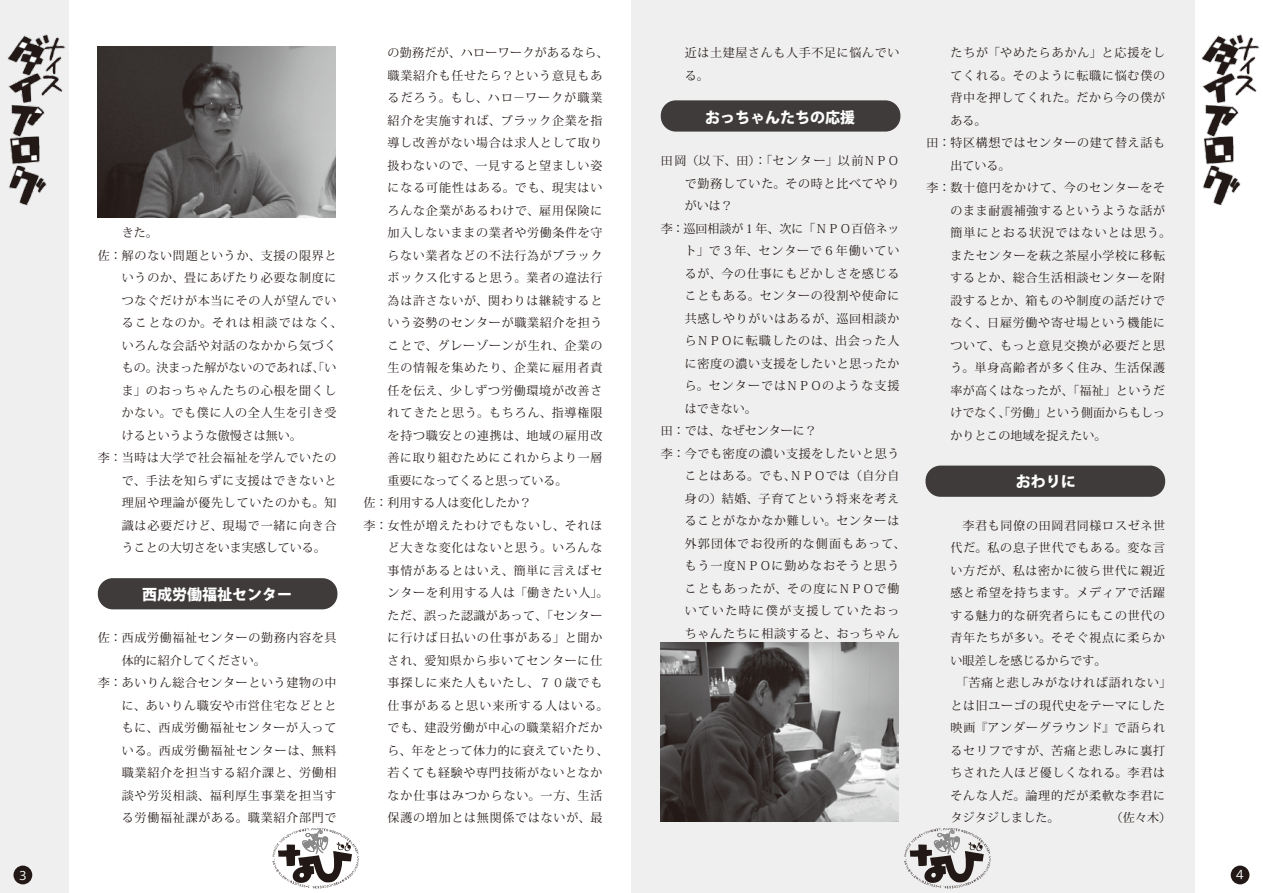
<style>
.page{position:relative;width:1263px;height:893px;background:#fff}
.page>*{position:absolute;margin:0;border:0;box-sizing:border-box;transform-origin:0 0}
.t1{font:800 15px "Koz Go Pro";color:#fff}
.t2{font:12px/22.5px "Koz Min Pro";letter-spacing:.065em;color:#221815}
.t3{font:12px "Koz Min Pro";color:#221815}
.t4{font:12px "Koz Min Pro";letter-spacing:.09em;color:#221815}
.t5{font:12px "Koz Min Pro";letter-spacing:.03em;color:#221815}
.t6{font:12px "Koz Min Pro";letter-spacing:.095em;color:#221815}
.t7{font:12px "Koz Min Pro";letter-spacing:.15em;color:#221815}
.t8{font:12px "Koz Min Pro";letter-spacing:.035em;color:#221815}
.t9{font:12px "Koz Min Pro";letter-spacing:.105em;color:#221815}
.t10{font:12px "Koz Min Pro";letter-spacing:.125em;color:#221815}
.t11{font:12px "Koz Min Pro";letter-spacing:.01em;color:#221815}
.t12{font:12px "Koz Go Pro";color:#fff}
</style>
<div class="page">
<div style="left:0;top:0;width:69px;height:893px;background:#efefef"></div>
<div style="left:631px;top:0;width:564px;height:893px;background:#efefef"></div>
<div style="left:14px;top:866px;width:18px;height:18px;background:#221815;border-radius:50%"></div>
<img style="left:7px;top:34px;width:59px;height:172px">
<svg style="left:272px;top:828px;width:87px;height:61px"></svg>
<div style="left:1231px;top:866px;width:18px;height:18px;background:#221815;border-radius:50%"></div>
<img style="left:1201px;top:34px;width:59px;height:172px">
<svg style="left:904px;top:828px;width:87px;height:61px"></svg>
<div style="left:925px;top:466px;width:240px;height:31px;background:#3f3b3a;border-radius:15px"></div>
<div style="left:661px;top:100px;width:239px;height:32px;background:#3f3b3a;border-radius:15px"></div>
<img style="left:98px;top:47px;width:237px;height:171px">
<img style="left:661px;top:643px;width:237px;height:178px">
<div style="left:98px;top:578px;width:239px;height:31px;background:#3f3b3a;border-radius:15px"></div>
<p class="t2" style="left:122px;top:221px;width:37px">きた。</p>
<p class="t2" style="left:98px;top:243px;width:240px">佐：解のない問題というか、支援の限界と</p>
<p class="t2" style="left:122px;top:266px;width:216px">いうのか、畳にあげたり必要な制度に</p>
<p class="t2" style="left:122px;top:288px;width:216px">つなぐだけが本当にその人が望んでい</p>
<p class="t9" style="left:122px;top:314px;width:222px">ることなのか。それは相談ではなく、</p>
<p class="t2" style="left:122px;top:333px;width:216px">いろんな会話や対話のなかから気づく</p>
<p class="t3" style="left:122px;top:359px;width:216px">もの。決まった解がないのであれば、「い</p>
<p class="t2" style="left:122px;top:378px;width:216px">ま」のおっちゃんたちの心根を聞くし</p>
<p class="t2" style="left:122px;top:401px;width:216px">かない。でも僕に人の全人生を引き受</p>
<p class="t3" style="left:122px;top:427px;width:181px">けるというような傲慢さは無い。</p>
<p class="t2" style="left:98px;top:446px;width:240px">李：当時は大学で社会福祉を学んでいたの</p>
<p class="t2" style="left:122px;top:468px;width:216px">で、手法を知らずに支援はできないと</p>
<p class="t2" style="left:122px;top:491px;width:216px">理屈や理論が優先していたのかも。知</p>
<p class="t2" style="left:122px;top:513px;width:216px">識は必要だけど、現場で一緒に向き合</p>
<p class="t3" style="left:122px;top:539px;width:205px">うことの大切さをいま実感している。</p>
<p class="t1" style="left:142px;top:584px;width:152px">西成労働福祉センター</p>
<p class="t2" style="left:98px;top:626px;width:240px">佐：西成労働福祉センターの勤務内容を具</p>
<p class="t3" style="left:122px;top:652px;width:145px">体的に紹介してください。</p>
<p class="t2" style="left:98px;top:671px;width:240px">李：あいりん総合センターという建物の中</p>
<p class="t2" style="left:122px;top:693px;width:216px">に、あいりん職安や市営住宅などとと</p>
<p class="t2" style="left:122px;top:716px;width:216px">もに、西成労働福祉センターが入って</p>
<p class="t2" style="left:122px;top:738px;width:216px">いる。西成労働福祉センターは、無料</p>
<p class="t2" style="left:122px;top:761px;width:216px">職業紹介を担当する紹介課と、労働相</p>
<p class="t2" style="left:122px;top:783px;width:216px">談や労災相談、福利厚生事業を担当す</p>
<p class="t2" style="left:122px;top:806px;width:216px">る労働福祉課がある。職業紹介部門で</p>
<p class="t5" style="left:388px;top:44px;width:222px">の勤務だが、ハローワークがあるなら、</p>
<p class="t2" style="left:388px;top:63px;width:216px">職業紹介も任せたら？という意見もあ</p>
<p class="t4" style="left:388px;top:89px;width:216px">るだろう。もし、ハロ－ワークが職業</p>
<p class="t2" style="left:388px;top:108px;width:216px">紹介を実施すれば、ブラック企業を指</p>
<p class="t2" style="left:388px;top:131px;width:216px">導し改善がない場合は求人として取り</p>
<p class="t2" style="left:388px;top:153px;width:216px">扱わないので、一見すると望ましい姿</p>
<p class="t2" style="left:388px;top:176px;width:216px">になる可能性はある。でも、現実はい</p>
<p class="t2" style="left:388px;top:198px;width:216px">ろんな企業があるわけで、雇用保険に</p>
<p class="t2" style="left:388px;top:221px;width:216px">加入しないままの業者や労働条件を守</p>
<p class="t2" style="left:388px;top:243px;width:216px">らない業者などの不法行為がブラック</p>
<p class="t2" style="left:388px;top:266px;width:216px">ボックス化すると思う。業者の違法行</p>
<p class="t2" style="left:388px;top:288px;width:216px">為は許さないが、関わりは継続すると</p>
<p class="t2" style="left:388px;top:311px;width:216px">いう姿勢のセンターが職業紹介を担う</p>
<p class="t2" style="left:388px;top:333px;width:216px">ことで、グレーゾーンが生れ、企業の</p>
<p class="t2" style="left:388px;top:356px;width:216px">生の情報を集めたり、企業に雇用者責</p>
<p class="t2" style="left:388px;top:378px;width:216px">任を伝え、少しずつ労働環境が改善さ</p>
<p class="t2" style="left:388px;top:401px;width:216px">れてきたと思う。もちろん、指導権限</p>
<p class="t2" style="left:388px;top:423px;width:216px">を持つ職安との連携は、地域の雇用改</p>
<p class="t2" style="left:388px;top:446px;width:216px">善に取り組むためにこれからより一層</p>
<p class="t3" style="left:388px;top:472px;width:181px">重要になってくると思っている。</p>
<p class="t3" style="left:364px;top:494px;width:169px">佐：利用する人は変化したか？</p>
<p class="t2" style="left:364px;top:513px;width:240px">李：女性が増えたわけでもないし、それほ</p>
<p class="t2" style="left:388px;top:536px;width:216px">ど大きな変化はないと思う。いろんな</p>
<p class="t2" style="left:388px;top:558px;width:216px">事情があるとはいえ、簡単に言えばセ</p>
<p class="t2" style="left:388px;top:581px;width:222px">ンターを利用する人は「働きたい人」。</p>
<p class="t8" style="left:388px;top:607px;width:216px">ただ、誤った認識があって、「センター</p>
<p class="t2" style="left:388px;top:626px;width:216px">に行けば日払いの仕事がある」と聞か</p>
<p class="t2" style="left:388px;top:648px;width:216px">され、愛知県から歩いてセンターに仕</p>
<p class="t2" style="left:388px;top:671px;width:216px">事探しに来た人もいたし、７０歳でも</p>
<p class="t6" style="left:388px;top:697px;width:222px">仕事があると思い来所する人はいる。</p>
<p class="t2" style="left:388px;top:716px;width:216px">でも、建設労働が中心の職業紹介だか</p>
<p class="t5" style="left:388px;top:742px;width:222px">ら、年をとって体力的に衰えていたり、</p>
<p class="t2" style="left:388px;top:761px;width:216px">若くても経験や専門技術がないとなか</p>
<p class="t2" style="left:388px;top:783px;width:216px">なか仕事はみつからない。一方、生活</p>
<p class="t2" style="left:388px;top:806px;width:216px">保護の増加とは無関係ではないが、最</p>
<p class="t2" style="left:685px;top:41px;width:216px">近は土建屋さんも人手不足に悩んでいる。</p>
<p class="t1" style="left:705px;top:107px;width:151px">おっちゃんたちの応援</p>
<p class="t7" style="left:661px;top:152px;width:240px">田岡（以下、田）：「センター」以前ＮＰＯ</p>
<p class="t2" style="left:685px;top:171px;width:216px">で勤務していた。その時と比べてやり</p>
<p class="t2" style="left:685px;top:194px;width:49px">がいは？</p>
<p class="t3" style="left:661px;top:220px;width:240px">李：巡回相談が１年、次に「ＮＰＯ百倍ネッ</p>
<p class="t2" style="left:685px;top:239px;width:216px">ト」で３年、センターで６年働いてい</p>
<p class="t2" style="left:685px;top:261px;width:216px">るが、今の仕事にもどかしさを感じる</p>
<p class="t2" style="left:685px;top:284px;width:216px">こともある。センターの役割や使命に</p>
<p class="t2" style="left:685px;top:306px;width:216px">共感しやりがいはあるが、巡回相談か</p>
<p class="t4" style="left:685px;top:332px;width:216px">らＮＰＯに転職したのは、出会った人</p>
<p class="t2" style="left:685px;top:351px;width:216px">に密度の濃い支援をしたいと思ったか</p>
<p class="t4" style="left:685px;top:377px;width:216px">ら。センターではＮＰＯのような支援</p>
<p class="t2" style="left:685px;top:396px;width:73px">はできない。</p>
<p class="t3" style="left:661px;top:422px;width:157px">田：では、なぜセンターに？</p>
<p class="t2" style="left:661px;top:441px;width:240px">李：今でも密度の濃い支援をしたいと思う</p>
<p class="t2" style="left:685px;top:464px;width:216px">ことはある。でも、ＮＰＯでは（自分自</p>
<p class="t2" style="left:685px;top:486px;width:216px">身の）結婚、子育てという将来を考え</p>
<p class="t2" style="left:685px;top:509px;width:216px">ることがなかなか難しい。センターは</p>
<p class="t6" style="left:685px;top:535px;width:222px">外郭団体でお役所的な側面もあって、</p>
<p class="t2" style="left:685px;top:554px;width:216px">もう一度ＮＰＯに勤めなおそうと思う</p>
<p class="t4" style="left:685px;top:580px;width:216px">こともあったが、その度にＮＰＯで働</p>
<p class="t10" style="left:685px;top:602px;width:216px">いていた時に僕が支援していたおっ</p>
<p class="t2" style="left:685px;top:621px;width:216px">ちゃんたちに相談すると、おっちゃん</p>
<p class="t2" style="left:950px;top:41px;width:216px">たちが「やめたらあかん」と応援をし</p>
<p class="t2" style="left:950px;top:63px;width:216px">てくれる。そのように転職に悩む僕の</p>
<p class="t2" style="left:950px;top:86px;width:216px">背中を押してくれた。だから今の僕が</p>
<p class="t2" style="left:950px;top:108px;width:37px">ある。</p>
<p class="t2" style="left:926px;top:131px;width:240px">田：特区構想ではセンターの建て替え話も</p>
<p class="t2" style="left:950px;top:153px;width:61px">出ている。</p>
<p class="t2" style="left:926px;top:176px;width:240px">李：数十億円をかけて、今のセンターをそ</p>
<p class="t2" style="left:950px;top:198px;width:216px">のまま耐震補強するというような話が</p>
<p class="t6" style="left:950px;top:224px;width:222px">簡単にとおる状況ではないとは思う。</p>
<p class="t2" style="left:950px;top:243px;width:216px">またセンターを萩之茶屋小学校に移転</p>
<p class="t2" style="left:950px;top:266px;width:216px">するとか、総合生活相談センターを附</p>
<p class="t2" style="left:950px;top:288px;width:216px">設するとか、箱ものや制度の話だけで</p>
<p class="t2" style="left:950px;top:311px;width:216px">なく、日雇労働や寄せ場という機能に</p>
<p class="t2" style="left:950px;top:333px;width:216px">ついて、もっと意見交換が必要だと思</p>
<p class="t2" style="left:950px;top:356px;width:216px">う。単身高齢者が多く住み、生活保護</p>
<p class="t5" style="left:950px;top:382px;width:216px">率が高くはなったが、「福祉」というだ</p>
<p class="t3" style="left:950px;top:404px;width:216px">けでなく、「労働」という側面からもしっ</p>
<p class="t3" style="left:950px;top:427px;width:157px">かりとこの地域を捉えたい。</p>
<p class="t1" style="left:1016px;top:472px;width:61px">おわりに</p>
<p class="t2" style="left:962px;top:513px;width:204px">李君も同僚の田岡君同様ロスゼネ世</p>
<p class="t2" style="left:950px;top:536px;width:216px">代だ。私の息子世代でもある。変な言</p>
<p class="t2" style="left:950px;top:558px;width:216px">い方だが、私は密かに彼ら世代に親近</p>
<p class="t2" style="left:950px;top:581px;width:216px">感と希望を持ちます。メディアで活躍</p>
<p class="t2" style="left:950px;top:603px;width:216px">する魅力的な研究者らにもこの世代の</p>
<p class="t2" style="left:950px;top:626px;width:216px">青年たちが多い。そそぐ視点に柔らか</p>
<p class="t3" style="left:950px;top:652px;width:157px">い眼差しを感じるからです。</p>
<p class="t2" style="left:962px;top:671px;width:204px">｢苦痛と悲しみがなければ語れない｣</p>
<p class="t2" style="left:950px;top:693px;width:216px">とは旧ユーゴの現代史をテーマにした</p>
<p class="t2" style="left:950px;top:716px;width:216px">映画『アンダーグラウンド』で語られ</p>
<p class="t2" style="left:950px;top:738px;width:216px">るセリフですが、苦痛と悲しみに裏打</p>
<p class="t2" style="left:950px;top:761px;width:216px">ちされた人ほど優しくなれる。李君は</p>
<p class="t2" style="left:950px;top:783px;width:216px">そんな人だ。論理的だが柔軟な李君に</p>
<p class="t11" style="left:950px;top:809px;width:111px">タジタジしました。</p>
<p class="t2" style="left:1111px;top:806px;width:62px">（佐々木）</p>
<p class="t12" style="left:17px;top:867px;width:14px">３</p>
<p class="t12" style="left:1234px;top:867px;width:13px">４</p>
</div>
